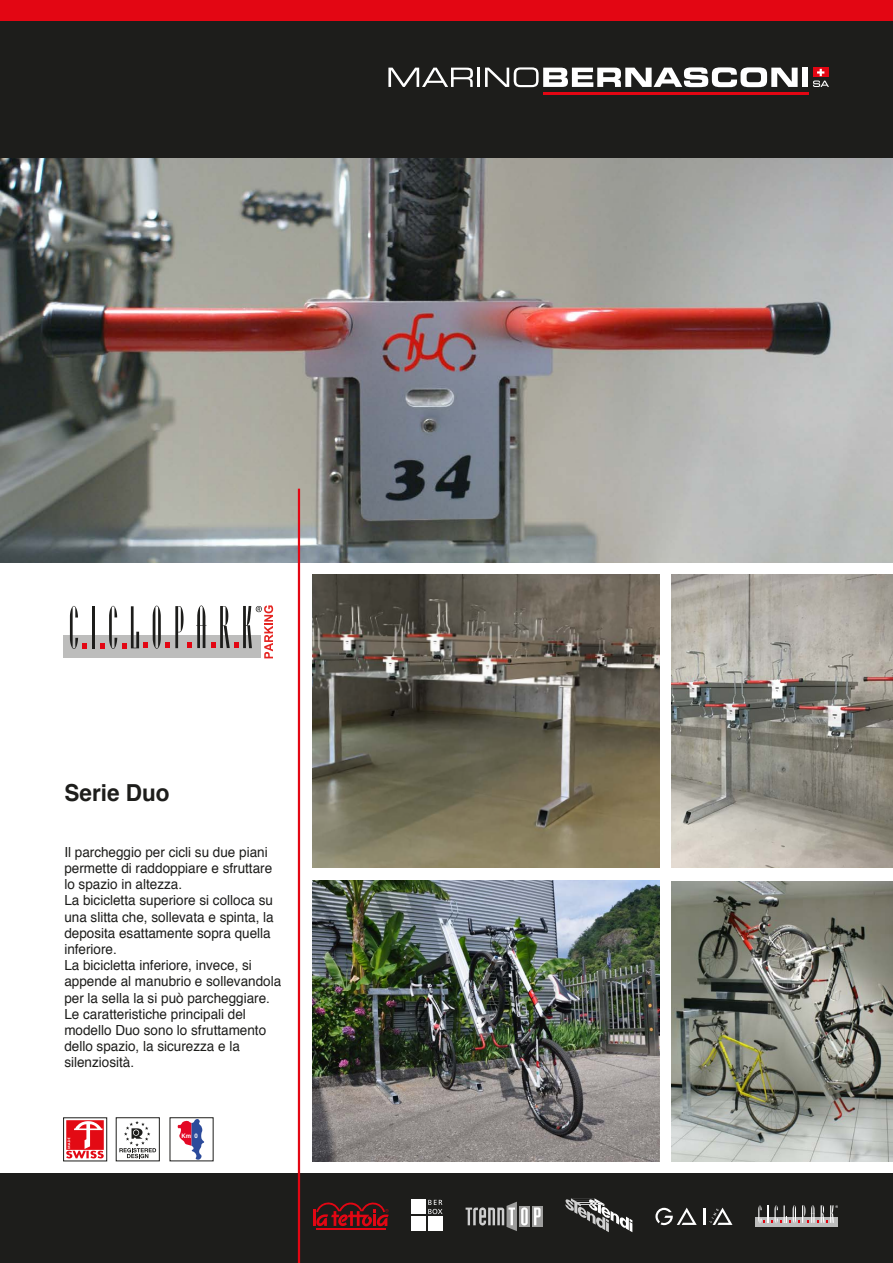
<style>
.page{position:relative;width:893px;height:1263px;background:#fff}
.page>*{position:absolute;margin:0;border:0;box-sizing:border-box;transform-origin:0 0}
.t1{font:700 23.4px "Helvetica";color:#1d1d1b;scale:.96 1}
.t2{font:13.95px/16.2px "Helvetica";color:#1d1d1b}
.t3{font:700 6.15px "Helvetica";color:#fff}
</style>
<div class="page">
<div style="left:0;top:1174px;width:893px;height:89px;background:#1d1d1b"></div>
<div style="left:0;top:0;width:893px;height:21px;background:#e30613"></div>
<div style="left:0;top:21px;width:893px;height:137px;background:#1d1d1b"></div>
<svg style="left:388px;top:68px;width:85px;height:19px"></svg>
<hr style="left:477px;top:68px;width:3px;height:19px;background:#fff">
<svg style="left:485px;top:67px;width:313px;height:20px"></svg>
<div style="left:802px;top:68px;width:6px;height:19px;background:#fff"></div>
<hr style="left:543px;top:92px;width:265px;height:2px;background:#e30613">
<svg style="left:813px;top:68px;width:15px;height:1px"></svg>
<svg style="left:813px;top:69px;width:16px;height:18px"></svg>
<img style="left:0;top:158px;width:893px;height:404px">
<img style="left:313px;top:881px;width:346px;height:280px">
<img style="left:671px;top:881px;width:222px;height:280px">
<hr style="left:298px;top:489px;width:2px;height:774px;background:#e30613">
<img style="left:672px;top:575px;width:221px;height:292px">
<img style="left:313px;top:575px;width:346px;height:292px">
<svg style="left:177px;top:1119px;width:27px;height:40px"></svg>
<div style="left:63px;top:1117px;width:44px;height:44px;border:1px solid #1d1d1b"></div>
<svg style="left:66px;top:1120px;width:38px;height:39px"></svg>
<div style="left:116px;top:1117px;width:44px;height:44px;border:1px solid #1d1d1b"></div>
<svg style="left:119px;top:1121px;width:37px;height:37px"></svg>
<div style="left:64px;top:635px;width:197px;height:23px;background:#bdbdbc"></div>
<hr style="left:92px;top:606px;width:2px;height:42px;background:#1d1d1b">
<svg style="left:70px;top:606px;width:17px;height:43px"></svg>
<div style="left:756px;top:1217px;width:82px;height:10px;background:#bcbcbc"></div>
<svg style="left:758px;top:1205px;width:80px;height:18px"></svg>
<svg style="left:428px;top:1200px;width:15px;height:14px"></svg>
<div style="left:412px;top:1200px;width:14px;height:14px;background:#fff"></div>
<div style="left:412px;top:1216px;width:14px;height:15px;background:#fff"></div>
<div style="left:428px;top:1216px;width:14px;height:15px;background:#fff"></div>
<svg style="left:313px;top:1202px;width:76px;height:27px"></svg>
<div style="left:519px;top:1206px;width:11px;height:21px;background:#9d9d9c"></div>
<div style="left:532px;top:1206px;width:10px;height:21px;background:#9d9d9c"></div>
<svg style="left:534px;top:1207px;width:7px;height:18px"></svg>
<svg style="left:466px;top:1202px;width:62px;height:29px"></svg>
<svg style="left:565px;top:1198px;width:67px;height:34px"></svg>
<hr style="left:703px;top:1208px;width:3px;height:17px;background:#fff">
<svg style="left:655px;top:1207px;width:42px;height:18px"></svg>
<svg style="left:709px;top:1207px;width:23px;height:18px"></svg>
<svg style="left:100px;top:605px;width:173px;height:53px"></svg>
<h1 class="t1" style="left:65px;top:774px;width:111px">Serie Duo</h1>
<p class="t2" style="left:64px;top:844px;width:218px">Il parcheggio per cicli su due piani permette di raddoppiare e sfruttare lo spazio in altezza.<br>La bicicletta superiore si colloca su una slitta che, sollevata e spinta, la deposita esattamente sopra quella inferiore.<br>La bicicletta inferiore, invece, si appende al manubrio e sollevandola per la sella la si può parcheggiare.<br>Le caratteristiche principali del modello Duo sono lo sfruttamento dello spazio, la sicurezza e la silenziosità.</p>
<p class="t3" style="left:181px;top:1130px;width:18px">Km 0</p>
</div>
